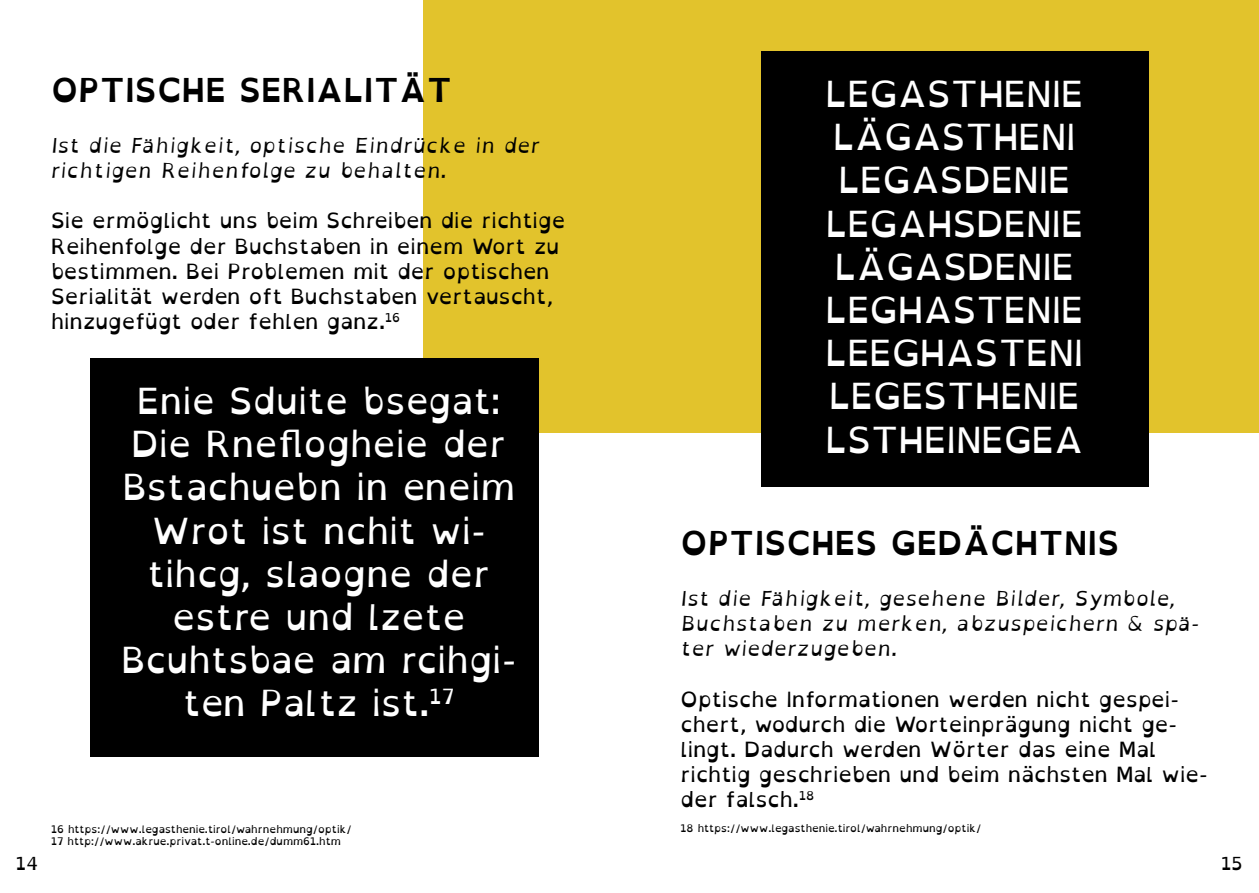
<style>
.page{position:relative;width:1259px;height:893px;background:#fff}
.page>*{position:absolute;margin:0;border:0;box-sizing:border-box;transform-origin:0 0}
.t1{font:36px/43.2px "Open Dyslexic";color:#fff;text-align:center}
.t2{font:700 33px "Open Dyslexic";color:#000}
.t3{font:21px/25.2px "Open Dyslexic";color:#000}
.t4{font:italic 21px/25.2px "Open Dyslexic";color:#000}
.t5{font:18px "Open Dyslexic";color:#000}
.t6{font:10.5px/12.6px "Open Dyslexic";color:#000}
</style>
<div class="page">
<div style="left:423px;top:0;width:836px;height:432px;background:#e2c32c"></div>
<div style="left:760px;top:51px;width:388px;height:435px;background:#000"></div>
<div style="left:90px;top:358px;width:449px;height:398px;background:#000"></div>
<h2 class="t2" style="left:51px;top:72px;width:402px">OPTISCHE SERIALITÄT</h2>
<p class="t4" style="left:51px;top:134px;width:490px">Ist die Fähigkeit, optische Eindrücke in der richtigen Reihenfolge zu behalten.</p>
<p class="t3" style="left:51px;top:209px;width:516px">Sie ermöglicht uns beim Schreiben die richtige Reihenfolge der Buchstaben in einem Wort zu bestimmen. Bei Problemen mit der optischen Serialität werden oft Buchstaben vertauscht, hinzugefügt oder fehlen ganz.<sup>16</sup></p>
<h1 class="t1" style="left:121px;top:380px;width:397px">Enie Sduite bsegat:<br>Die Rneflogheie der<br>Bstachuebn in eneim<br>Wrot ist nchit wi&shy;tihcg, slaogne der estre und lzete<br>Bcuhtsbae am rcihgi&shy;ten Paltz ist.<sup>17</sup></h1>
<h1 class="t1" style="left:825px;top:73px;width:259px">LEGASTHENIE<br>LÄGASTHENI<br>LEGASDENIE<br>LEGAHSDENIE<br>LÄGASDENIE<br>LEGHASTENIE<br>LEEGHASTENI<br>LEGESTHENIE<br>LSTHEINEGEA</h1>
<h2 class="t2" style="left:680px;top:525px;width:440px">OPTISCHES GEDÄCHTNIS</h2>
<p class="t4" style="left:680px;top:587px;width:520px">Ist die Fähigkeit, gesehene Bilder, Symbole,<br>Buchstaben zu merken, abzuspeichern &amp; spä&shy;ter wiederzugeben.</p>
<p class="t3" style="left:680px;top:687px;width:529px">Optische Informationen werden nicht gespei&shy;chert, wodurch die Worteinprägung nicht ge&shy;lingt. Dadurch werden Wörter das eine Mal richtig geschrieben und beim nächsten Mal wie&shy;der falsch.<sup>18</sup></p>
<p class="t6" style="left:51px;top:823px;width:302px">16 https://www.legasthenie.tirol/wahrnehmung/optik/<br>17 http://www.akrue.privat.t-online.de/dumm61.htm</p>
<p class="t6" style="left:680px;top:822px;width:302px">18 https://www.legasthenie.tirol/wahrnehmung/optik/</p>
<p class="t5" style="left:16px;top:853px;width:24px">14</p>
<p class="t5" style="left:1221px;top:853px;width:23px">15</p>
</div>
